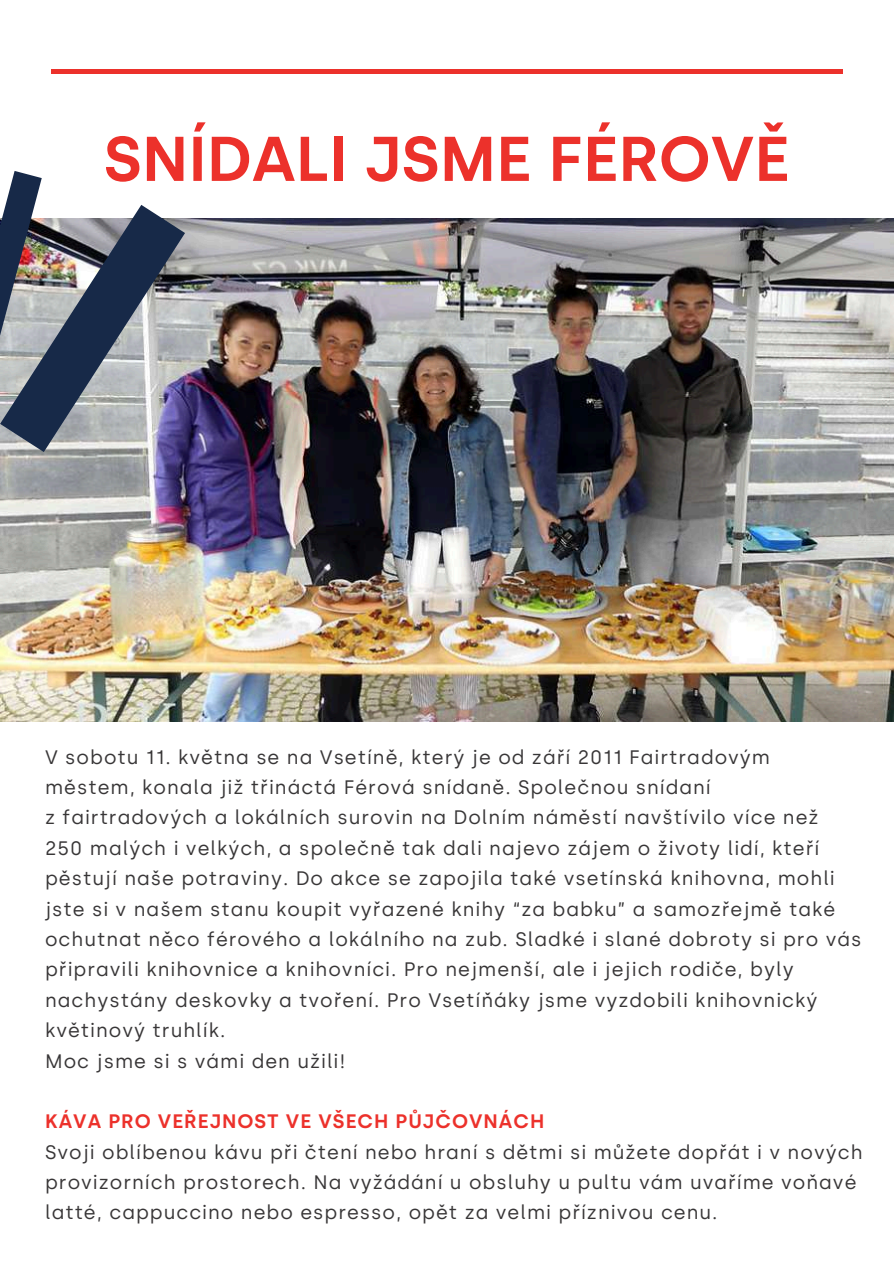
<style>
.page{position:relative;width:894px;height:1264px;background:#fff}
.page>*{position:absolute;margin:0;border:0;box-sizing:border-box;transform-origin:0 0}
.t1{font:600 63px "Silka";color:#ec312b}
.t2{font:19.5px/30.3px "Silka";letter-spacing:.05em;color:#383637}
.t3{font:600 19.5px "Silka";letter-spacing:.05em;color:#ec312b}
</style>
<div class="page">
<img style="left:0;top:218px;width:893px;height:503px">
<svg style="left:5px;top:171px;width:37px;height:34px"></svg>
<img style="left:0;top:205px;width:185px;height:247px">
<hr style="left:51px;top:70px;width:791px;height:3px;background:#ec312b">
<h1 class="t1" style="left:104px;top:121px;width:687px">SNÍDALI JSME FÉROVĚ</h1>
<p class="t2" style="left:45px;top:741px;width:817px">V sobotu 11. května se na Vsetíně, který je od září 2011 Fairtradovým městem, konala již třináctá Férová snídaně. Společnou snídaní<br>z fairtradových a lokálních surovin na Dolním náměstí navštívilo více než<br>250 malých i velkých, a společně tak dali najevo zájem o životy lidí, kteří pěstují naše potraviny. Do akce se zapojila také vsetínská knihovna, mohli jste si v našem stanu koupit vyřazené knihy “za babku” a samozřejmě také ochutnat něco férového a lokálního na zub. Sladké i slané dobroty si pro vás připravili knihovnice a knihovníci. Pro nejmenší, ale i jejich rodiče, byly nachystány deskovky a tvoření. Pro Vsetíňáky jsme vyzdobili knihovnický květinový truhlík.<br>Moc jsme si s vámi den užili!</p>
<p class="t3" style="left:45px;top:1109px;width:500px">KÁVA PRO VEŘEJNOST VE VŠECH PŮJČOVNÁCH</p>
<p class="t2" style="left:45px;top:1136px;width:818px">Svoji oblíbenou kávu při čtení nebo hraní s dětmi si můžete dopřát i v nových provizorních prostorech. Na vyžádání u obsluhy u pultu vám uvaříme voňavé latté, cappuccino nebo espresso, opět za velmi příznivou cenu.</p>
</div>
